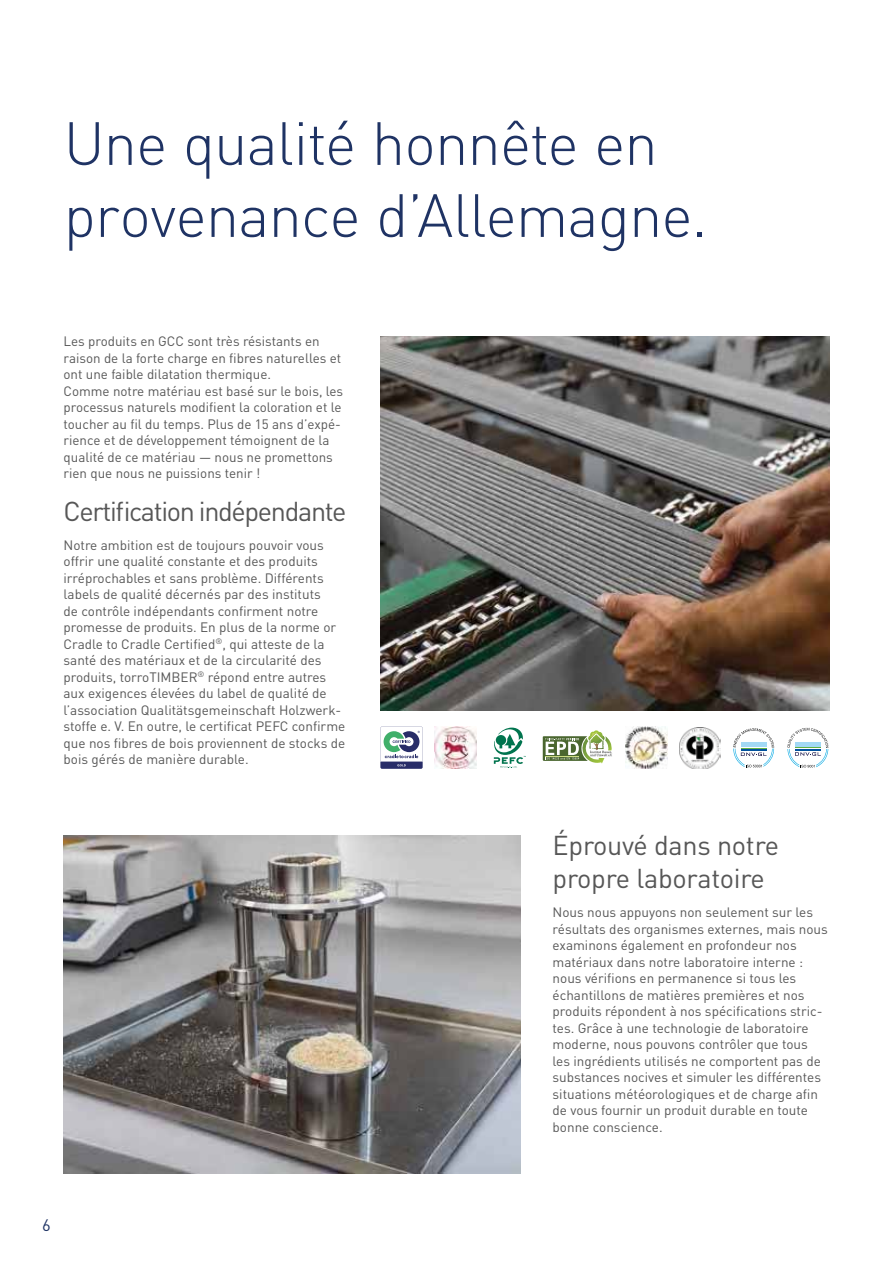
<style>
.page{position:relative;width:893px;height:1263px;background:#fff}
.page>*{position:absolute;margin:0;border:0;box-sizing:border-box;transform-origin:0 0}
.t1{font:300 60px/72px "DIN Pro";letter-spacing:-.02em;color:#1f3364}
.t2{font:27px/32.4px "DIN Pro";letter-spacing:-.01em;color:#575757}
.t3{font:27px "DIN Pro";letter-spacing:-.045em;color:#575757}
.t4{font:16.5px "DIN Pro";color:#1f3364}
.t5{font:13.5px/16.5px "DIN Pro";color:#575757}
</style>
<div class="page">
<img style="left:380px;top:336px;width:449px;height:374px">
<img style="left:64px;top:835px;width:457px;height:339px">
<svg style="left:380px;top:727px;width:43px;height:42px"></svg>
<img style="left:679px;top:727px;width:41px;height:42px">
<img style="left:434px;top:727px;width:43px;height:42px">
<svg style="left:493px;top:728px;width:33px;height:40px"></svg>
<svg style="left:733px;top:728px;width:41px;height:39px"></svg>
<svg style="left:543px;top:731px;width:69px;height:32px"></svg>
<hr style="left:546px;top:756px;width:33px;height:1px;background:#ccdc83">
<svg style="left:787px;top:728px;width:41px;height:40px"></svg>
<img style="left:625px;top:727px;width:42px;height:42px">
<h1 class="t1" style="left:64px;top:115px;width:645px">Une qualité honnête en provenance d’Allemagne.</h1>
<p class="t5" style="left:64px;top:335px;width:281px">Les produits en GCC sont très résistants en raison de la forte charge en fibres naturelles et ont une faible dilatation thermique.<br>Comme notre matériau est basé sur le bois, les processus naturels modifient la coloration et le toucher au fil du temps. Plus de 15 ans d’expé&shy;rience et de développement témoignent de la qualité de ce matériau — nous ne promettons rien que nous ne puissions tenir !</p>
<h2 class="t3" style="left:64px;top:501px;width:284px">Certification indépendante</h2>
<p class="t5" style="left:64px;top:538px;width:283px">Notre ambition est de toujours pouvoir vous offrir une qualité constante et des produits irréprochables et sans problème. Différents labels de qualité décernés par des instituts<br>de contrôle indépendants confirment notre promesse de produits. En plus de la norme or Cradle to Cradle Certified<sup>®</sup>, qui atteste de la santé des matériaux et de la circularité des produits, torroTIMBER<sup>®</sup> répond entre autres aux exigences élevées du label de qualité de l’association Qualitätsgemeinschaft Holzwerk&shy;stoffe e. V. En outre, le certificat PEFC confirme que nos fibres de bois proviennent de stocks de bois gérés de manière durable.</p>
<h2 class="t2" style="left:553px;top:833px;width:228px">Éprouvé dans notre propre laboratoire</h2>
<p class="t5" style="left:553px;top:906px;width:277px">Nous nous appuyons non seulement sur les résultats des organismes externes, mais nous examinons également en profondeur nos matériaux dans notre laboratoire interne : nous vérifions en permanence si tous les échantillons de matières premières et nos produits répondent à nos spécifications stric&shy;tes. Grâce à une technologie de laboratoire moderne, nous pouvons contrôler que tous les ingrédients utilisés ne comportent pas de substances nocives et simuler les différentes situations météorologiques et de charge afin de vous fournir un produit durable en toute bonne conscience.</p>
<p class="t4" style="left:42px;top:1219px;width:10px">6</p>
</div>
